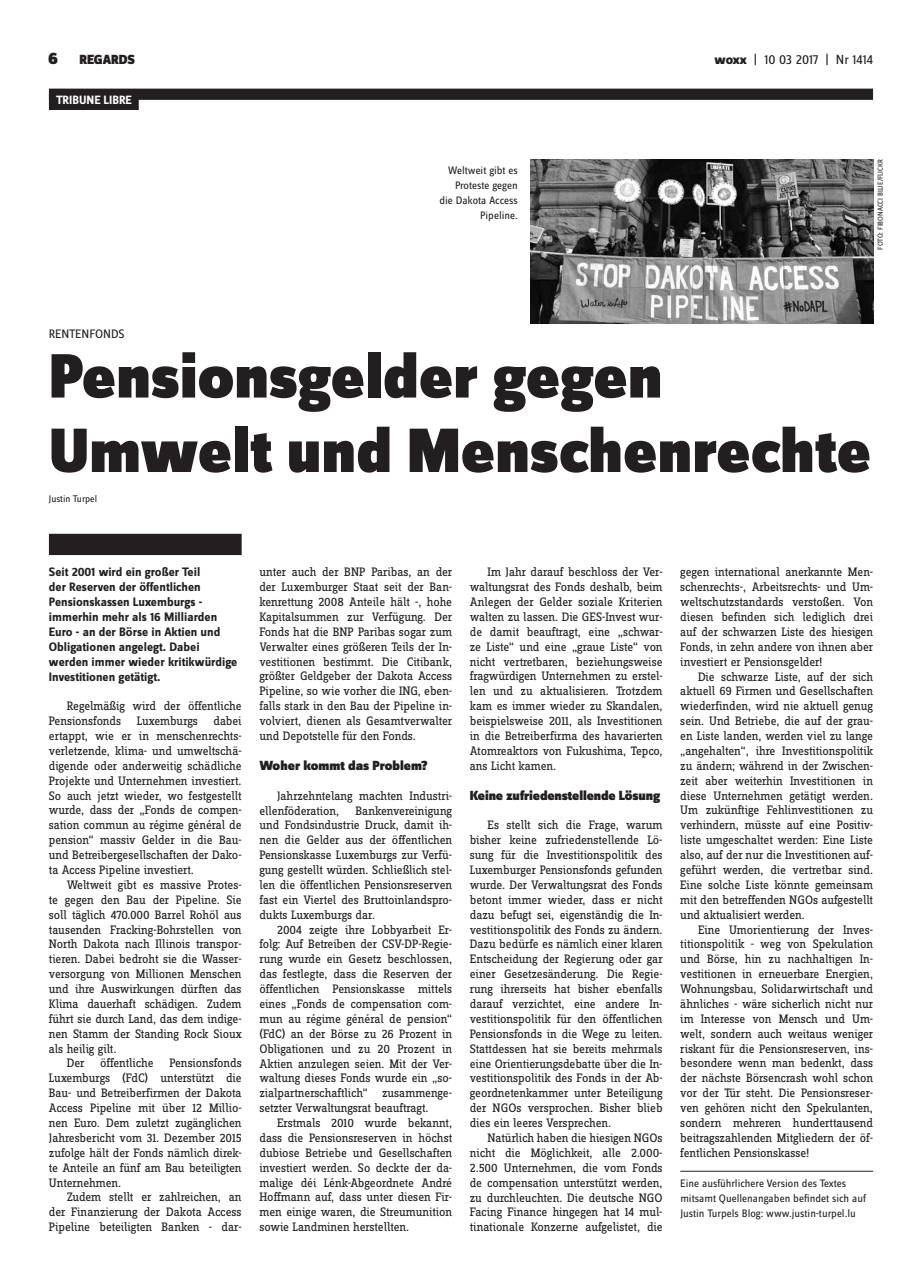
<style>
.page{position:relative;width:922px;height:1276px;background:#fff}
.page>*{position:absolute;margin:0;border:0;box-sizing:border-box;transform-origin:0 0}
.t1{font:900 65px/74.4px "Zine Sans Dis";color:#231f20}
.t2{font:900 13.75px "Zine Sans Dis";letter-spacing:-.01em;color:#231f20}
.t3{font:13.75px "Zine Sans Dis";letter-spacing:-.01em;color:#231f20}
.t4{font:12.75px/14.9px "Zine Slab Dis";letter-spacing:-.01em;color:#231f20;text-align:justify}
.t5{font:700 12.75px/14.9px "Zine Sans Dis";color:#231f20}
.t6{font:12.75px "Zine Sans Dis";color:#231f20}
.t7{font:700 12.5px "Zine Sans Dis";color:#fff}
.t8{font:11.25px/14.9px "Zine Sans Dis";color:#231f20}
.t9{font:10px "Zine Sans Dis";color:#231f20}
.t10{font:7.5px "Zine Sans Dis";color:#231f20}
.s1{font-size:17.5px}
.s2{font-weight:800}
.s3{font-style:italic}
</style>
<div class="page">
<div style="left:49px;top:89px;width:823px;height:11px;background:#231f20"></div>
<div style="left:49px;top:94px;width:90px;height:16px;background:#231f20"></div>
<div style="left:49px;top:534px;width:192px;height:21px;background:#231f20"></div>
<hr style="left:680px;top:1171px;width:192px;height:1px;background:#231f20">
<img style="left:530px;top:159px;width:342px;height:164px">
<p class="t2" style="left:48px;top:53px;width:88px"><span class="s1">6</span> REGARDS</p>
<p class="t3" style="left:714px;top:53px;width:160px"><span class="s2">woxx</span> | 10 03 2017 | Nr 1414</p>
<p class="t7" style="left:56px;top:93px;width:77px">TRIBUNE LIBRE</p>
<p class="t8" style="left:439px;top:164px;width:80px;text-align:right">Weltweit gibt es<br>Proteste gegen die Dakota Access<br>Pipeline.</p>
<p class="t10" style="left:876px;top:250px;width:90px;rotate:-90deg">Foto: Fibonacci Blue/flickr</p>
<p class="t6" style="left:49px;top:327px;width:77px">Renten fon ds</p>
<h1 class="t1" style="left:49px;top:343px;width:823px">Pensionsgelder gegen<br>Umwelt und Menschenrechte</h1>
<p class="t9" style="left:49px;top:493px;width:50px">Justin Turpel</p>
<p class="t5" style="left:49px;top:565px;width:190px">Seit 2001 wird ein großer Teil<br>der Reserven der öffentlichen<br>Pensionskassen Luxemburgs - immerhin mehr als 16 Milliarden<br>Euro - an der Börse in Aktien und<br>Obligationen angelegt. Dabei werden immer wieder kritikwürdige<br>Investitionen getätigt.</p>
<p class="t4" style="left:49px;top:699px;width:194px;text-indent:18px">Regelmäßig wird der öffentliche Pensionsfonds Luxemburgs dabei ertappt, wie er in menschenrechts&shy;verletzende, klima- und umweltschä&shy;digende oder anderweitig schädliche Projekte und Unternehmen investiert.<br>So auch jetzt wieder, wo festgestellt wurde, dass der „Fonds de compen&shy;sation commun au régime général de pension“ massiv Gelder in die Bau&shy;und Betreibergesellschaften der Dako&shy;ta Access Pipeline investiert.</p>
<p class="t4" style="left:49px;top:878px;width:194px;text-indent:18px">Weltweit gibt es massive Protes&shy;te gegen den Bau der Pipeline. Sie soll täglich 470.000 Barrel Rohöl aus tausenden Fracking-Bohrstellen von North Dakota nach Illinois transpor&shy;tieren. Dabei bedroht sie die Wasser&shy;versorgung von Millionen Menschen und ihre Auswirkungen dürften das Klima dauerhaft schädigen. Zudem führt sie durch Land, das dem indige&shy;nen Stamm der Standing Rock Sioux als heilig gilt<span class="s3">.</span></p>
<p class="t4" style="left:49px;top:1056px;width:194px;text-indent:18px">Der öffentliche Pensionsfonds Luxemburgs (FdC) unterstützt die Bau- und Betreiberfirmen der Dakota Access Pipeline mit über 12 Millio&shy;nen Euro. Dem zuletzt zugänglichen Jahresbericht vom 31. Dezember 2015 zufolge hält der Fonds nämlich direk&shy;te Anteile an fünf am Bau beteiligten Unternehmen.</p>
<p class="t4" style="left:49px;top:1190px;width:194px;text-indent:18px">Zudem stellt er zahlreichen, an der Finanzierung der Dakota Access Pipeline beteiligten Banken - dar-</p>
<p class="t4" style="left:259px;top:565px;width:194px">unter auch der BNP Paribas, an der der Luxemburger Staat seit der Ban&shy;kenrettung 2008 Anteile hält -, hohe Kapitalsummen zur Verfügung. Der Fonds hat die BNP Paribas sogar zum Verwalter eines größeren Teils der In&shy;vestitionen bestimmt. Die Citibank, größter Geldgeber der Dakota Access Pipeline, so wie vorher die ING, eben&shy;falls stark in den Bau der Pipeline in&shy;volviert, dienen als Gesamtverwalter und Depotstelle für den Fonds.</p>
<p class="t2" style="left:259px;top:758px;width:170px">Woher kommt das Problem?</p>
<p class="t4" style="left:259px;top:788px;width:194px;text-indent:18px">Jahrzehntelang machten Industri&shy;ellenföderation,</p>
<p class="t4" style="left:259px;top:803px;width:194px;text-indent:96px">Bankenvereinigung und Fondsindustrie Druck, damit ih&shy;nen die Gelder aus der öffentlichen Pensionskasse Luxemburgs zur Verfü&shy;gung gestellt würden. Schließlich stel&shy;len die öffentlichen Pensionsreserven fast ein Viertel des Bruttoinlandspro&shy;dukts Luxemburgs dar.</p>
<p class="t4" style="left:259px;top:922px;width:194px;text-indent:18px">2004 zeigte ihre Lobbyarbeit Er&shy;folg: Auf Betreiben der CSV-DP-Regie&shy;rung wurde ein Gesetz beschlossen, das festlegte, dass die Reserven der öffentlichen Pensionskasse mittels eines „Fonds de compensation com&shy;mun au régime général de pension“ (FdC) an der Börse zu 26 Prozent in Obligationen und zu 20 Prozent in Aktien anzulegen seien. Mit der Ver&shy;waltung dieses Fonds wurde ein „so&shy;zialpartnerschaftlich“ zusammenge&shy;setzter Verwaltungsrat beauftragt.</p>
<p class="t4" style="left:259px;top:1116px;width:194px;text-indent:18px">Erstmals 2010 wurde bekannt, dass die Pensionsreserven in höchst dubiose Betriebe und Gesellschaften investiert werden. So deckte der da&shy;malige déi Lénk-Abgeordnete André Hoffmann auf, dass unter diesen Fir&shy;men einige waren, die Streumunition sowie Landminen herstellten.</p>
<p class="t4" style="left:470px;top:565px;width:194px;text-indent:18px">Im Jahr darauf beschloss der Ver&shy;waltungsrat des Fonds deshalb, beim Anlegen der Gelder soziale Kriterien walten zu lassen. Die GES-Invest wur&shy;de damit beauftragt, eine „schwar&shy;ze Liste“ und eine „graue Liste“ von nicht vertretbaren, beziehungsweise fragwürdigen Unternehmen zu erstel&shy;len und zu aktualisieren. Trotzdem kam es immer wieder zu Skandalen, beispielsweise 2011, als Investitionen in die Betreiberfirma des havarierten Atomreaktors von Fukushima, Tepco, ans Licht kamen.</p>
<p class="t2" style="left:469px;top:788px;width:191px">Keine zufriedenstellende Lösung</p>
<p class="t4" style="left:469px;top:818px;width:194px;text-indent:18px">Es stellt sich die Frage, warum bisher keine zufriedenstellende Lö&shy;sung für die Investitionspolitik des Luxemburger Pensionsfonds gefunden wurde. Der Verwaltungsrat des Fonds betont immer wieder, dass er nicht dazu befugt sei, eigenständig die In&shy;vestitionspolitik des Fonds zu ändern.<br>Dazu bedürfe es nämlich einer klaren Entscheidung der Regierung oder gar einer Gesetzesänderung. Die Regie&shy;rung ihrerseits hat bisher ebenfalls darauf verzichtet, eine andere In&shy;vestitionspolitik für den öffentlichen Pensionsfonds in die Wege zu leiten.<br>Stattdessen hat sie bereits mehrmals eine Orientierungsdebatte über die In&shy;vestitionspolitik des Fonds in der Ab&shy;geordnetenkammer unter Beteiligung der NGOs versprochen. Bisher blieb dies ein leeres Versprechen.</p>
<p class="t4" style="left:469px;top:1131px;width:194px;text-indent:18px">Natürlich haben die hiesigen NGOs nicht die Möglichkeit, alle 2.000- 2.500 Unternehmen, die vom Fonds de compensation unterstützt werden, zu durchleuchten. Die deutsche NGO Facing Finance hingegen hat 14 mul&shy;tinationale Konzerne aufgelistet, die</p>
<p class="t4" style="left:680px;top:565px;width:194px">gegen international anerkannte Men&shy;schenrechts-, Arbeitsrechts- und Um&shy;weltschutzstandards verstoßen. Von diesen befinden sich lediglich drei auf der schwarzen Liste des hiesigen Fonds, in zehn andere von ihnen aber investiert er Pensionsgelder!</p>
<p class="t4" style="left:680px;top:669px;width:194px;text-indent:18px">Die schwarze Liste, auf der sich aktuell 69 Firmen und Gesellschaften wiederfinden, wird nie aktuell genug sein. Und Betriebe, die auf der grau&shy;en Liste landen, werden viel zu lange „angehalten“, ihre Investitionspolitik zu ändern; während in der Zwischen&shy;zeit aber weiterhin Investitionen in diese Unternehmen getätigt werden.<br>Um zukünftige Fehlinvestitionen zu verhindern, müsste auf eine Positiv&shy;liste umgeschaltet werden: Eine Liste also, auf der nur die Investitionen auf&shy;geführt werden, die vertretbar sind.<br>Eine solche Liste könnte gemeinsam mit den betreffenden NGOs aufgestellt und aktualisiert werden.</p>
<p class="t4" style="left:680px;top:922px;width:194px;text-indent:18px">Eine Umorientierung der Inves&shy;titionspolitik - weg von Spekulation und Börse, hin zu nachhaltigen In&shy;vestitionen in erneuerbare Energien, Wohnungsbau, Solidarwirtschaft und ähnliches - wäre sicherlich nicht nur im Interesse von Mensch und Um&shy;welt, sondern auch weitaus weniger riskant für die Pensionsreserven, ins&shy;besondere wenn man bedenkt, dass der nächste Börsencrash wohl schon vor der Tür steht. Die Pensionsreser&shy;ven gehören nicht den Spekulanten, sondern mehreren hunderttausend beitragszahlenden Mitgliedern der öf&shy;fentlichen Pensionskasse!</p>
<p class="t8" style="left:680px;top:1176px;width:187px">Eine ausführlichere Version des Textes mitsamt Quellenangaben befindet sich auf<br>Justin Turpels Blog: www.justin-turpel.lu</p>
</div>
